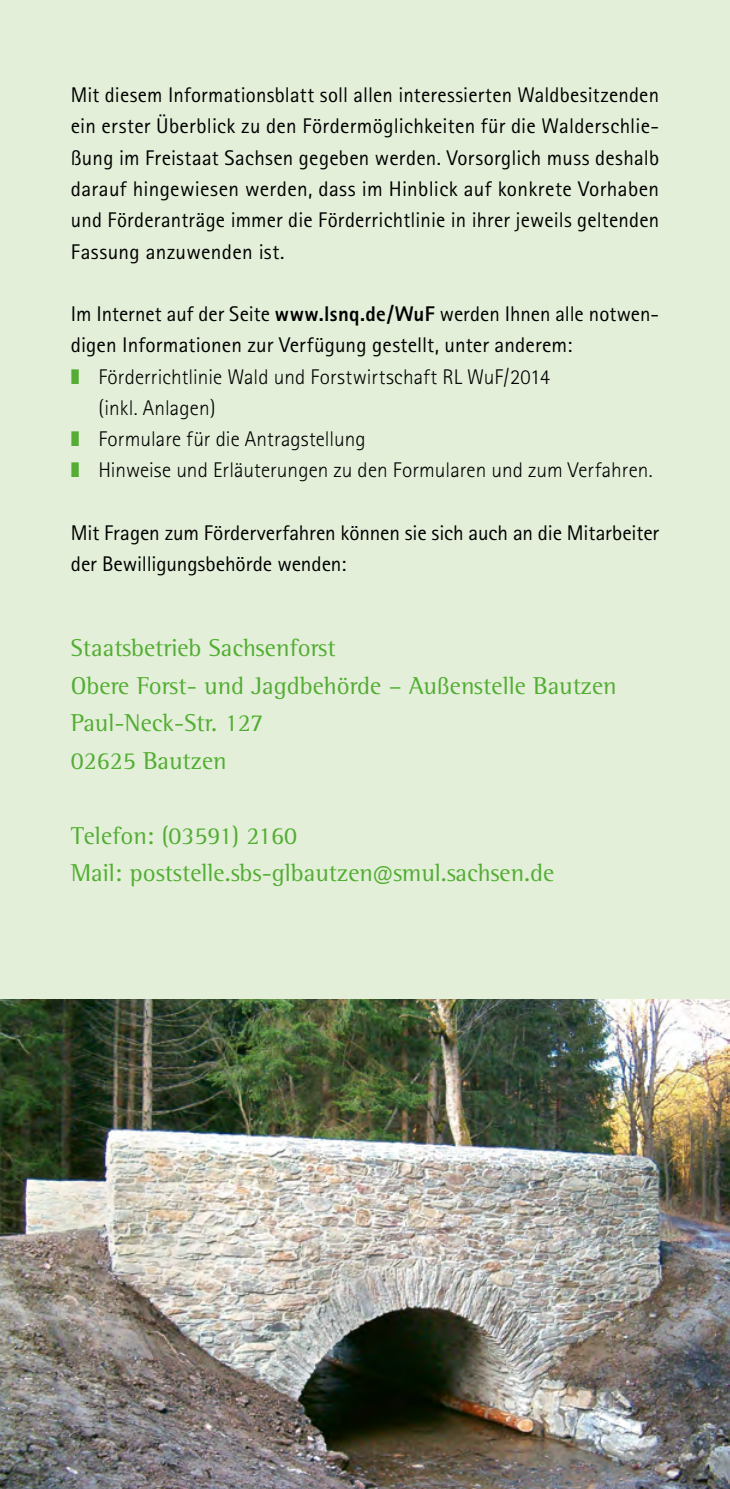
<style>
.page{position:relative;width:730px;height:1489px;background:#fff}
.page>*{position:absolute;margin:0;border:0;box-sizing:border-box;transform-origin:0 0}
.Kontakt{font:25px "Rotis Semi Serif W1 G";color:#51ae30}
.Flei_text{font:21.25px/31.2px "Rotis Sans Serif Pro";color:#000}
.t1{font:300 21.25px/31.2px "AT Rotis Sans Serif";letter-spacing:.005em;color:#000}
.s1{font-family:"AT Rotis Sans Serif";font-weight:800}
.s2{color:#51ae30}
</style>
<div class="page">
<div style="left:0;top:0;width:730px;height:1040px;background:#e3efd9"></div>
<img style="left:0;top:999px;width:730px;height:489px">
<p class="Flei_text" style="left:71px;top:79px;width:590px;text-align:justify">Mit diesem Informationsblatt soll allen interessierten Waldbesitzenden ein erster Überblick zu den Fördermöglichkeiten für die Walderschlie&shy;ßung im Freistaat Sachsen gegeben werden. Vorsorglich muss deshalb darauf hingewiesen werden, dass im Hinblick auf konkrete Vorhaben und Förderanträge immer die Förderrichtlinie in ihrer jeweils geltenden Fassung anzuwenden ist.</p>
<p class="Flei_text" style="left:71px;top:298px;width:590px">Im Internet auf der Seite <span class="s1">www.lsnq.de/WuF</span> werden Ihnen alle notwen&shy;digen Informationen zur Verfügung gestellt, unter anderem:</p>
<p class="t1" style="left:98px;top:361px;width:453px;text-indent:-28px"><span class="s2">❚</span> Förderrichtlinie Wald und Forstwirtschaft RL WuF/2014 (inkl. Anlagen)</p>
<p class="t1" style="left:71px;top:423px;width:296px"><span class="s2">❚</span> Formulare für die Antragstellung</p>
<p class="t1" style="left:71px;top:454px;width:583px"><span class="s2">❚</span> Hinweise und Erläuterungen zu den Formularen und zum Verfahren.</p>
<p class="Flei_text" style="left:71px;top:517px;width:590px">Mit Fragen zum Förderverfahren können sie sich auch an die Mitarbeiter der Bewilligungsbehörde wenden:</p>
<p class="Kontakt" style="left:71px;top:632px;width:266px">Staatsbetrieb Sachsenforst</p>
<p class="Kontakt" style="left:71px;top:670px;width:547px">Obere Forst- und Jagdbehörde – Außenstelle Bautzen</p>
<p class="Kontakt" style="left:71px;top:707px;width:194px">Paul-Neck-Str. 127</p>
<p class="Kontakt" style="left:71px;top:745px;width:157px">02625 Bautzen</p>
<p class="Kontakt" style="left:71px;top:820px;width:228px">Telefon: (03591) 2160</p>
<p class="Kontakt" style="left:71px;top:857px;width:485px">Mail: poststelle.sbs-glbautzen@smul.sachsen.de</p>
</div>
